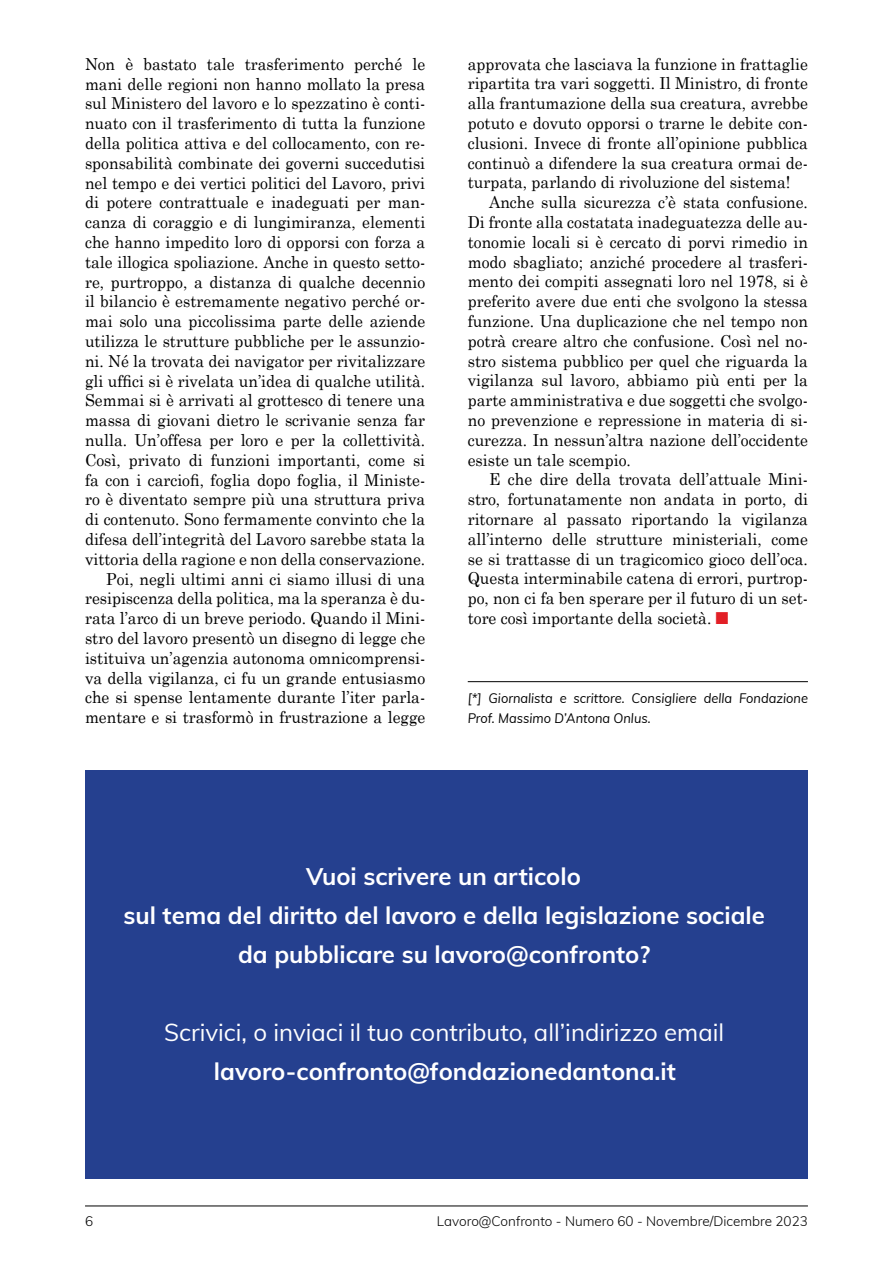
<style>
.page{position:relative;width:893px;height:1263px;background:#fff}
.page>*{position:absolute;margin:0;border:0;box-sizing:border-box;transform-origin:0 0}
.t1{font:700 24px/39px "Muli";color:#fff;text-align:center}
.t2{font:24px "Muli";color:#fff}
.t3{font:16.5px/19.8px "Century Schoolbook";color:#000;text-align:justify;scale:.95 1}
.t4{font:italic 13.5px/19.8px "Muli";color:#000;scale:.95 1}
.t5{font:300 13.5px "Muli";color:#000}
.s1{font-family:"Monotype Sorts";color:#e21f26}
</style>
<div class="page">
<hr style="left:85px;top:1205px;width:723px;height:1px;background:#000">
<hr style="left:468px;top:681px;width:340px;height:1px;background:#000">
<div style="left:85px;top:770px;width:723px;height:408px;background:#25408f"></div>
<p class="t3" style="left:85px;top:53px;width:360px;text-align:right">Non è bastato tale trasferimento perché le mani delle regioni non hanno mollato la presa sul Ministero del lavoro e lo spezzatino è conti&shy;nuato con il trasferimento di tutta la funzione della politica attiva e del collocamento, con re&shy;sponsabilità combinate dei governi succedutisi nel tempo e dei vertici politici del Lavoro, privi di potere contrattuale e inadeguati per man&shy;canza di coraggio e di lungimiranza, elementi che hanno impedito loro di opporsi con forza a tale illogica spoliazione. Anche in questo setto&shy;re, purtroppo, a distanza di qualche decennio il bilancio è estremamente negativo perché or&shy;mai solo una piccolissima parte delle aziende utilizza le strutture pubbliche per le assunzio&shy;ni. Né la trovata dei navigator per rivitalizzare gli uffici si è rivelata un’idea di qualche utilità.<br>Semmai si è arrivati al grottesco di tenere una massa di giovani dietro le scrivanie senza far nulla. Un’offesa per loro e per la collettività.<br>Così, privato di funzioni importanti, come si fa con i carciofi, foglia dopo foglia, il Ministe&shy;ro è diventato sempre più una struttura priva di contenuto. Sono fermamente convinto che la difesa dell’integrità del Lavoro sarebbe stata la vittoria della ragione e non della conservazione.<br>Poi, negli ultimi anni ci siamo illusi di una resipiscenza della politica, ma la speranza è du&shy;rata l’arco di un breve periodo. Quando il Mini&shy;stro del lavoro presentò un disegno di legge che istituiva un’agenzia autonoma omnicomprensi&shy;va della vigilanza, ci fu un grande entusiasmo che si spense lentamente durante l’iter parla&shy;mentare e si trasformò in frustrazione a legge</p>
<p class="t3" style="left:468px;top:53px;width:360px">approvata che lasciava la funzione in frattaglie ripartita tra vari soggetti. Il Ministro, di fronte alla frantumazione della sua creatura, avrebbe potuto e dovuto opporsi o trarne le debite con&shy;clusioni. Invece di fronte all’opinione pubblica continuò a difendere la sua creatura ormai de&shy;turpata, parlando di rivoluzione del sistema!</p>
<p class="t3" style="left:468px;top:192px;width:360px;text-indent:21px">Anche sulla sicurezza c’è stata confusione.<br>Di fronte alla costatata inadeguatezza delle au&shy;tonomie locali si è cercato di porvi rimedio in modo sbagliato; anziché procedere al trasferi&shy;mento dei compiti assegnati loro nel 1978, si è preferito avere due enti che svolgono la stessa funzione. Una duplicazione che nel tempo non potrà creare altro che confusione. Così nel no&shy;stro sistema pubblico per quel che riguarda la vigilanza sul lavoro, abbiamo più enti per la parte amministrativa e due soggetti che svolgo&shy;no prevenzione e repressione in materia di si&shy;curezza. In nessun’altra nazione dell’occidente esiste un tale scempio.</p>
<p class="t3" style="left:468px;top:469px;width:360px;text-indent:21px">E che dire della trovata dell’attuale Mini&shy;stro, fortunatamente non andata in porto, di ritornare al passato riportando la vigilanza all’interno delle strutture ministeriali, come se si trattasse di un tragicomico gioco dell’oca.<br>Questa interminabile catena di errori, purtrop&shy;po, non ci fa ben sperare per il futuro di un set&shy;tore così importante della società. <span class="s1">n</span></p>
<p class="t4" style="left:468px;top:688px;width:360px">[*] Giornalista e scrittore. Consigliere della Fondazione<br>Prof. Massimo D’Antona Onlus.</p>
<h1 class="t1" style="left:123px;top:857px;width:643px">Vuoi scrivere un articolo<br>sul tema del diritto del lavoro e della legislazione sociale da pubblicare su lavoro@confronto?</h1>
<h1 class="t2" style="left:164px;top:1017px;width:561px">Scrivici, o inviaci il tuo contributo, all’indirizzo email</h1>
<h1 class="t1" style="left:214px;top:1052px;width:464px">lavoro-confronto@fondazionedantona.it</h1>
<p class="t5" style="left:85px;top:1213px;width:10px">6</p>
<p class="t5" style="left:437px;top:1213px;width:372px">Lavoro@Confronto - Numero 60 - Novembre/Dicembre 2023</p>
</div>
